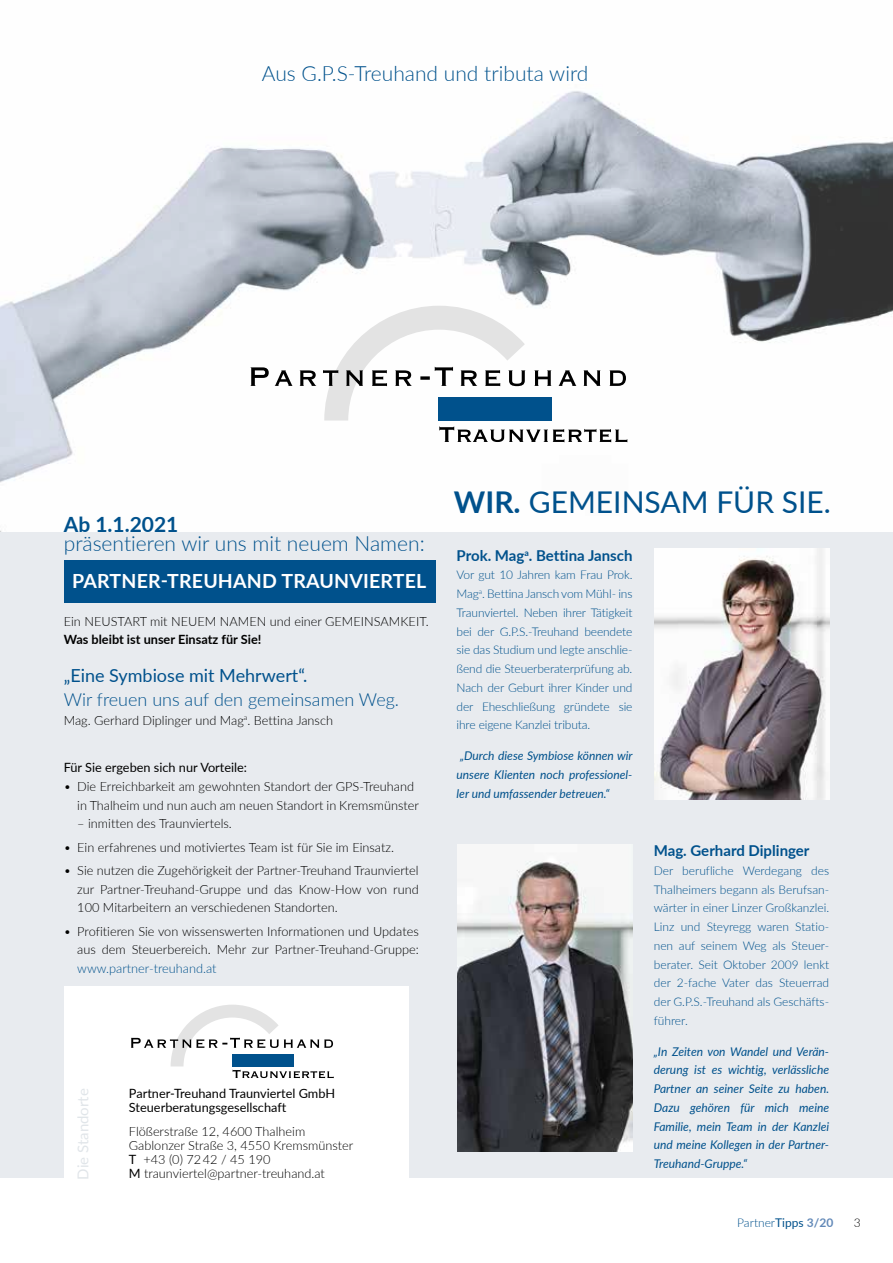
<style>
.page{position:relative;width:893px;height:1263px;background:#fff}
.page>*{position:absolute;margin:0;border:0;box-sizing:border-box;transform-origin:0 0}
.t1{font:30px "Lato";color:#00518c}
.t2{font:300 21px "Lato";color:#00518c}
.t3{font:700 21px "Lato";color:#00518c}
.t4{font:700 19.5px "Lato";letter-spacing:.01em;color:#fff}
.t5{font:300 18px "Lato";color:#00518c}
.t6{font:18px "Lato";color:#00518c}
.t7{font:700 15px "Lato";color:#00518c}
.t8{font:15px "Lato";color:#d0d7dd}
.t9{font:300 12.75px/18.8px "Lato";color:#000}
.t10{font:12.75px/14.1px "Lato";color:#000}
.t11{font:700 12.75px "Lato";color:#000}
.t12{font:300 12.75px "Lato";color:#00518c}
.t13{font:300 12px/18.8px "Lato";letter-spacing:-.01em;color:#00518c;text-align:justify}
.t14{font:italic 12px/18.8px "Lato";color:#00518c;text-align:justify}
.t15{font:300 12px "Lato";color:#000}
.s1{font-weight:400}
.s2{font-weight:700}
.s3{font-weight:700;color:#6289b8}
</style>
<div class="page">
<div style="left:0;top:532px;width:893px;height:646px;background:#e8ebef"></div>
<div style="left:64px;top:986px;width:345px;height:231px;background:#fff"></div>
<img style="left:0;top:91px;width:893px;height:441px">
<svg style="left:251px;top:306px;width:376px;height:136px"></svg>
<svg style="left:131px;top:1005px;width:203px;height:73px"></svg>
<div style="left:64px;top:560px;width:372px;height:43px;background:#00518c"></div>
<img style="left:654px;top:549px;width:175px;height:250px">
<img style="left:458px;top:844px;width:174px;height:308px">
<h2 class="t2" style="left:262px;top:59px;width:328px">Aus G.P.S-Treuhand und tributa wird</h2>
<h2 class="t3" style="left:64px;top:509px;width:116px">Ab 1.1.2021</h2>
<h2 class="t2" style="left:64px;top:528px;width:362px">präsentieren wir uns mit neuem Namen:</h2>
<h3 class="t4" style="left:72px;top:567px;width:355px">PARTNER-TREUHAND TRAUNVIERTEL</h3>
<p class="t9" style="left:64px;top:611px;width:366px">Ein NEUSTART mit NEUEM NAMEN und einer GEMEINSAMKEIT.</p>
<p class="t11" style="left:64px;top:630px;width:199px">Was bleibt ist unser Einsatz für Sie!</p>
<h3 class="t6" style="left:64px;top:662px;width:245px">„Eine Symbiose mit Mehrwert“.</h3>
<h3 class="t5" style="left:64px;top:687px;width:337px">Wir freuen uns auf den gemeinsamen Weg.</h3>
<p class="t9" style="left:64px;top:710px;width:271px">Mag. Gerhard Diplinger und Mag<sup>a</sup>. Bettina Jansch</p>
<p class="t10" style="left:64px;top:760px;width:185px">Für Sie ergeben sich nur Vorteile:</p>
<p class="t9" style="left:77px;top:776px;width:343px;text-indent:-14px">• Die Erreichbarkeit am gewohnten Standort der GPS-Treuhand in Thalheim und nun auch am neuen Standort in Kremsmünster</p>
<p class="t9" style="left:77px;top:814px;width:156px">– inmitten des Traunviertels.</p>
<p class="t9" style="left:64px;top:837px;width:332px">• Ein erfahrenes und motiviertes Team ist für Sie im Einsatz.</p>
<p class="t9" style="left:77px;top:860px;width:343px;text-align:justify;text-indent:-14px">• Sie nutzen die Zugehörigkeit der Partner-Treuhand Traunviertel zur Partner‐Treuhand‐Gruppe und das Know-How von rund 100 Mitarbeitern an verschiedenen Standorten.</p>
<p class="t9" style="left:64px;top:921px;width:357px;text-align:right">• Profitieren Sie von wissenswerten Informationen und Updates aus dem Steuerbereich. Mehr zur Partner‐Treuhand‐Gruppe:</p>
<p class="t12" style="left:77px;top:960px;width:141px">www.partner‐treuhand.at</p>
<p class="t8" style="left:72px;top:1179px;width:93px;rotate:-90deg">Die Standorte</p>
<p class="t10" style="left:129px;top:1086px;width:208px">Partner-Treuhand Traunviertel GmbH<br>Steuerberatungsgesellschaft</p>
<p class="t9" style="left:129px;top:1123px;width:226px;line-height:14.1px">Flößerstraße 12, 4600 Thalheim<br>Gablonzer Straße 3, 4550 Kremsmünster<br><span class="s1">T</span> +43 (0) 72 42 / 45 190<br><span class="s1">M</span> traunviertel@partner-treuhand.at</p>
<h1 class="t1" style="left:454px;top:480px;width:378px"><span class="s2">WIR.</span> GEMEINSAM FÜR SIE.</h1>
<p class="t7" style="left:457px;top:544px;width:177px">Prok. Mag<sup>a</sup>. Bettina Jansch</p>
<p class="t13" style="left:457px;top:565px;width:177px">Vor gut 10 Jahren kam Frau Prok.<br>Mag<sup>a</sup>. Bettina Jansch vom Mühl- ins Traunviertel. Neben ihrer Tätigkeit bei der G.P.S.-Treuhand beendete sie das Studium und legte anschlie&shy;ßend die Steuerberaterprüfung ab.<br>Nach der Geburt ihrer Kinder und der Eheschließung gründete sie ihre eigene Kanzlei tributa.</p>
<p class="t14" style="left:457px;top:746px;width:178px">„Durch diese Symbiose können wir unsere Klienten noch professionel&shy;ler und umfassender betreuen.“</p>
<p class="t7" style="left:654px;top:840px;width:157px">Mag. Gerhard Diplinger</p>
<p class="t13" style="left:654px;top:861px;width:177px">Der berufliche Werdegang des Thalheimers begann als Berufsan&shy;wärter in einer Linzer Großkanzlei.<br>Linz und Steyregg waren Statio&shy;nen auf seinem Weg als Steuer&shy;berater. Seit Oktober 2009 lenkt der 2-fache Vater das Steuerrad der G.P.S.-Treuhand als Geschäfts&shy;führer.</p>
<p class="t14" style="left:654px;top:1041px;width:177px">„In Zeiten von Wandel und Verän&shy;derung ist es wichtig, verlässliche Partner an seiner Seite zu haben.<br>Dazu gehören für mich meine Familie, mein Team in der Kanzlei und meine Kollegen in der Partner-Treuhand-Gruppe.“</p>
<p class="t13" style="left:737px;top:1213px;width:98px">Partner<span class="s1">Tipps</span> <span class="s3">3/20</span></p>
<p class="t15" style="left:854px;top:1214px;width:8px">3</p>
</div>
